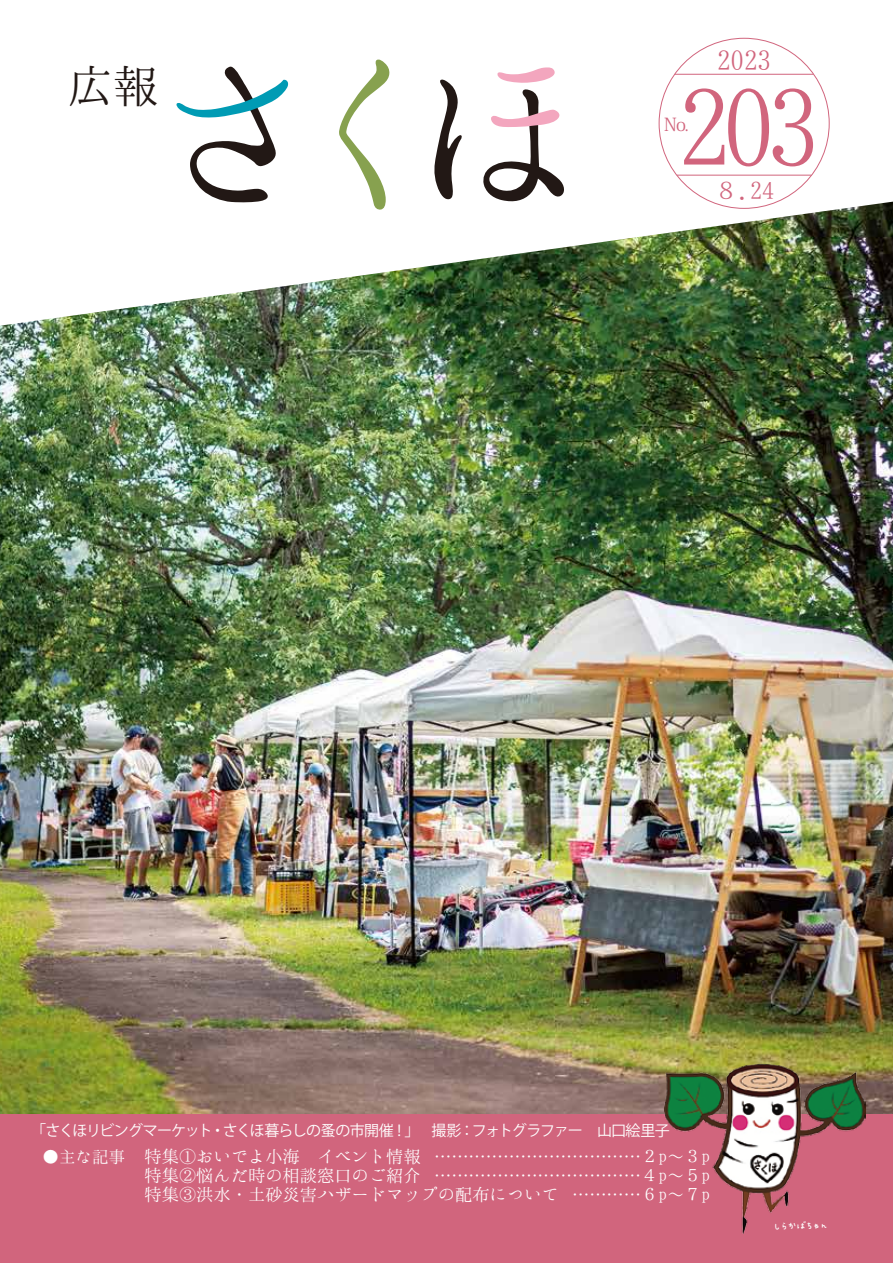
<style>
.page{position:relative;width:893px;height:1263px;background:#fff}
.page>*{position:absolute;margin:0;border:0;box-sizing:border-box;transform-origin:0 0}
.t1{font:106.5px "Hannari Mincho";color:#d1657d}
.t2{font:45px "Hannari Mincho";color:#221815}
.t3{font:27px "Hannari Mincho";color:#d1657d}
.t4{font:24px "Hannari Mincho";color:#d1657d}
.t5{font:18px "Koz Min Pro";color:#d1657d}
.t6{font:17.25px/18.8px "Hannari Mincho";color:#fff}
.t7{font:15px "Koz Go Pro";letter-spacing:-.055em;color:#fff}
.t8{font:10.5px "maki hand pop";letter-spacing:-.25em;color:#fff}
.s1{font-size:16.5px}
</style>
<div class="page">
<img style="left:0;top:202px;width:893px;height:912px">
<div style="left:0;top:1114px;width:893px;height:149px;background:#d1657d"></div>
<hr style="left:675px;top:74px;width:138px;height:1px;background:#d1657d">
<hr style="left:677px;top:175px;width:134px;height:1px;background:#d1657d">
<svg style="left:339px;top:59px;width:51px;height:151px"></svg>
<svg style="left:434px;top:79px;width:28px;height:121px"></svg>
<svg style="left:497px;top:67px;width:58px;height:16px"></svg>
<svg style="left:482px;top:89px;width:84px;height:114px"></svg>
<svg style="left:176px;top:66px;width:112px;height:137px"></svg>
<img style="left:665px;top:1063px;width:201px;height:170px">
<h2 class="t2" style="left:68px;top:64px;width:91px">広報</h2>
<h3 class="t3" style="left:717px;top:47px;width:55px">2023</h3>
<h1 class="t1" style="left:678px;top:77px;width:144px">203</h1>
<p class="t5" style="left:664px;top:112px;width:26px">No.</p>
<h3 class="t4" style="left:714px;top:179px;width:61px">８.24</h3>
<p class="t7" style="left:31px;top:1121px;width:640px">「さくほリビングマーケット・さくほ暮らしの蚤の市開催！」　撮影：フォトグラファー　山口絵里子</p>
<p class="t6" style="left:145px;top:1147px;width:415px;text-indent:-102px"><span class="s1">●主な記事</span> 特集①おいでよ小海　イベント情報<br>特集②悩んだ時の相談窓口のご紹介<br>特集③洪水・土砂災害ハザードマップの配布について</p>
<p class="t6" style="left:434px;top:1147px;width:277px;text-align:right">………………………………２p～３p ………………………………４p～５p …………６p～７p</p>
<p class="t8" style="left:772px;top:1219px;width:59px">しらかばちゃん</p>
</div>
